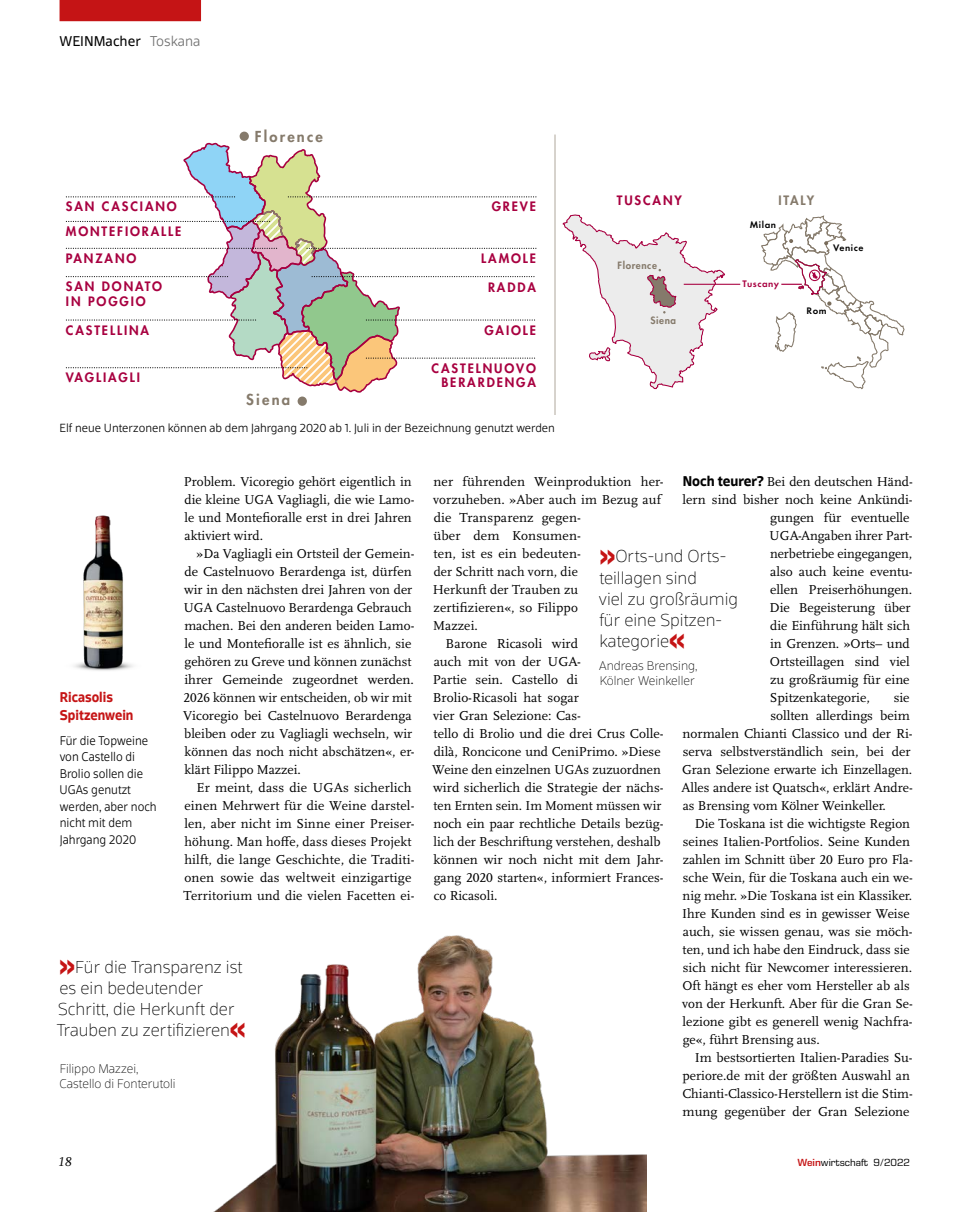
<style>
.page{position:relative;width:957px;height:1212px;background:#fff}
.page>*{position:absolute;margin:0;border:0;box-sizing:border-box;transform-origin:0 0}
.t1{font:100 16.5px/21px "Scuba Pro";color:#000}
.t2{font:800 14.7px "Futura Std";letter-spacing:.15em;color:#857a6b}
.t3{font:13.5px/18px "Scala Pro";color:#000}
.t4{font:700 13.5px/18px "Scuba Pro";color:#c51415;scale:.95 1}
.t5{font:13.5px "Scuba Pro";color:#000}
.t6{font:italic 13.5px "Scala Pro";color:#000}
.t7{font:800 12.6px/14.7px "Futura Std";letter-spacing:.15em;color:#a80040}
.t8{font:800 12.6px "Futura Std";letter-spacing:.13em;color:#857a6b}
.t9{font:300 12px/16.5px "Scuba Pro";color:#000;scale:.95 1}
.t10{font:100 12px/15px "Scuba Pro";color:#000}
.t11{font:300 11.25px "Scuba Pro";color:#000}
.t12{font:10.5px "Eurostile Next LT Pro";color:#000}
.t13{font:600 9.9px "Futura T";letter-spacing:.06em;color:#000}
.t14{font:800 9.9px "Futura Std";letter-spacing:.06em;color:#857a6b}
.t15{font:600 9.9px "Futura T";letter-spacing:.06em;color:#a80040}
.s1{font-weight:300;color:#6e6e6e}
.s2{font-weight:700;font-size:30px;color:#c51415}
.s3{font-family:"Scuba Pro";font-weight:700}
.s4{font-weight:600;color:#c51415}
</style>
<div class="page">
<div style="left:60px;top:0;width:141px;height:21px;background:#c51415"></div>
<img style="left:213px;top:935px;width:433px;height:277px">
<img style="left:74px;top:515px;width:59px;height:156px">
<div style="left:240px;top:132px;width:9px;height:9px;background:#857a6b;border-radius:50%"></div>
<div style="left:298px;top:396px;width:9px;height:10px;background:#857a6b;border-radius:50%"></div>
<svg style="left:562px;top:214px;width:164px;height:176px"></svg>
<svg style="left:66px;top:142px;width:470px;height:251px"></svg>
<hr style="left:554px;top:135px;width:1px;height:279px;background:#b0a79b">
<hr style="left:684px;top:284px;width:56px;height:1px;background:#a80040">
<svg style="left:761px;top:215px;width:144px;height:175px"></svg>
<p class="t5" style="left:59px;top:33px;width:143px">WEINMacher <span class="s1">Toskana</span></p>
<p class="t7" style="left:66px;top:194px;width:117px;line-height:24.6px">SAN CASCIANO<br>MONTEFIORALLE</p>
<p class="t7" style="left:66px;top:251px;width:72px">PANZANO</p>
<p class="t7" style="left:66px;top:279px;width:98px">SAN DONATO<br>IN POGGIO</p>
<p class="t7" style="left:66px;top:323px;width:85px">CASTELLINA</p>
<p class="t7" style="left:66px;top:370px;width:76px">VAGLIAGLI</p>
<p class="t2" style="left:255px;top:127px;width:70px">Florence</p>
<p class="t2" style="left:246px;top:390px;width:46px">Siena</p>
<p class="t7" style="left:492px;top:199px;width:46px">GREVE</p>
<p class="t7" style="left:481px;top:251px;width:56px">LAMOLE</p>
<p class="t7" style="left:488px;top:280px;width:50px">RADDA</p>
<p class="t7" style="left:484px;top:323px;width:53px">GAIOLE</p>
<p class="t7" style="left:431px;top:361px;width:106px;text-align:right">CASTELNUOVO<br>BERARDENGA</p>
<p class="t11" style="left:60px;top:421px;width:497px">Elf neue Unterzonen können ab dem Jahrgang 2020 ab 1. Juli in der Bezeichnung genutzt werden</p>
<p class="t7" style="left:617px;top:193px;width:67px">TUSCANY</p>
<p class="t14" style="left:617px;top:259px;width:41px">Florence</p>
<p class="t14" style="left:650px;top:314px;width:27px">Siena</p>
<p class="t8" style="left:778px;top:192px;width:38px">ITALY</p>
<p class="t13" style="left:750px;top:219px;width:28px">Milan</p>
<p class="t15" style="left:742px;top:277px;width:38px">Tuscany</p>
<p class="t13" style="left:833px;top:242px;width:32px">Venice</p>
<p class="t13" style="left:806px;top:305px;width:22px">Rom</p>
<p class="t4" style="left:60px;top:688px;width:79px">Ricasolis<br>Spitzenwein</p>
<p class="t9" style="left:60px;top:732px;width:104px">Für die Topweine von Castello di<br>Brolio sollen die<br>UGAs genutzt werden, aber noch nicht mit dem<br>Jahrgang 2020</p>
<p class="t3" style="left:184px;top:473px;width:232px">Problem. Vicoregio gehört eigentlich in die kleine UGA Vagliagli, die wie Lamo&shy;le und Montefioralle erst in drei Jahren aktiviert wird.</p>
<p class="t3" style="left:183px;top:545px;width:233px;text-indent:13px">»Da Vagliagli ein Ortsteil der Gemein&shy;de Castelnuovo Berardenga ist, dürfen wir in den nächsten drei Jahren von der UGA Castelnuovo Berardenga Gebrauch machen. Bei den anderen beiden Lamo&shy;le und Montefioralle ist es ähnlich, sie gehören zu Greve und können zunächst ihrer Gemeinde zugeordnet werden.<br>2026 können wir entscheiden, ob wir mit Vicoregio bei Castelnuovo Berardenga bleiben oder zu Vagliagli wechseln, wir können das noch nicht abschätzen«, er&shy;klärt Filippo Mazzei.</p>
<p class="t3" style="left:183px;top:779px;width:232px;text-indent:13px">Er meint, dass die UGAs sicherlich einen Mehrwert für die Weine darstel&shy;len, aber nicht im Sinne einer Preiser&shy;höhung. Man hoffe, dass dieses Projekt hilft, die lange Geschichte, die Traditi&shy;onen sowie das weltweit einzigartige Territorium und die vielen Facetten ei-</p>
<p class="t1" style="left:57px;top:956px;width:191px"><span class="s2">»</span>Für die Transparenz ist es ein bedeutender<br>Schritt, die Herkunft der<br>Trauben zu zertifizieren<span class="s2">«</span></p>
<p class="t10" style="left:59px;top:1061px;width:118px">Filippo Mazzei,<br>Castello di Fonterutoli</p>
<p class="t3" style="left:683px;top:473px;width:231px"><span class="s3">Noch teurer?</span> Bei den deutschen Händ-</p>
<p class="t3" style="left:682px;top:491px;width:232px">lern sind bisher noch keine Ankündi-</p>
<p class="t3" style="left:770px;top:509px;width:141px">gungen für eventuelle</p>
<p class="t3" style="left:769px;top:527px;width:145px">UGA-Angaben ihrer Part-</p>
<p class="t3" style="left:770px;top:545px;width:144px">nerbetriebe eingegangen,</p>
<p class="t3" style="left:770px;top:563px;width:144px">also auch keine eventu-</p>
<p class="t3" style="left:770px;top:581px;width:143px">ellen Preiserhöhungen.</p>
<p class="t3" style="left:769px;top:599px;width:143px">Die Begeisterung über</p>
<p class="t3" style="left:770px;top:617px;width:141px">die Einführung hält sich</p>
<p class="t3" style="left:770px;top:635px;width:141px">in Grenzen. »Orts– und</p>
<p class="t3" style="left:770px;top:653px;width:141px">Ortsteillagen sind viel</p>
<p class="t3" style="left:770px;top:671px;width:141px">zu großräumig für eine</p>
<p class="t3" style="left:770px;top:689px;width:102px">Spitzenkategorie,</p>
<p class="t3" style="left:893px;top:689px;width:17px">sie</p>
<p class="t3" style="left:770px;top:707px;width:141px">sollten allerdings beim</p>
<p class="t3" style="left:682px;top:725px;width:232px">normalen Chianti Classico und der Ri-</p>
<p class="t3" style="left:683px;top:743px;width:229px">serva selbstverständlich sein, bei der</p>
<p class="t3" style="left:682px;top:761px;width:231px">Gran Selezione erwarte ich Einzellagen.</p>
<p class="t3" style="left:681px;top:779px;width:233px">Alles andere ist Quatsch«, erklärt Andre-</p>
<p class="t3" style="left:683px;top:797px;width:205px">as Brensing vom Kölner Weinkeller.</p>
<p class="t3" style="left:695px;top:815px;width:217px">Die Toskana ist die wichtigste Region</p>
<p class="t3" style="left:683px;top:833px;width:229px">seines Italien-Portfolios. Seine Kunden</p>
<p class="t3" style="left:683px;top:851px;width:231px">zahlen im Schnitt über 20 Euro pro Fla-</p>
<p class="t3" style="left:683px;top:869px;width:231px">sche Wein, für die Toskana auch ein we-</p>
<p class="t3" style="left:682px;top:887px;width:231px">nig mehr. »Die Toskana ist ein Klassiker.</p>
<p class="t3" style="left:682px;top:905px;width:229px">Ihre Kunden sind es in gewisser Weise</p>
<p class="t3" style="left:683px;top:923px;width:231px">auch, sie wissen genau, was sie möch-</p>
<p class="t3" style="left:682px;top:941px;width:228px">ten, und ich habe den Eindruck, dass sie</p>
<p class="t3" style="left:683px;top:959px;width:231px">sich nicht für Newcomer interessieren.</p>
<p class="t3" style="left:682px;top:977px;width:229px">Oft hängt es eher vom Hersteller ab als</p>
<p class="t3" style="left:682px;top:995px;width:232px">von der Herkunft. Aber für die Gran Se-</p>
<p class="t3" style="left:682px;top:1013px;width:232px">lezione gibt es generell wenig Nachfra-</p>
<p class="t3" style="left:683px;top:1031px;width:138px">ge«, führt Brensing aus.</p>
<p class="t3" style="left:695px;top:1049px;width:219px">Im bestsortierten Italien-Paradies Su-</p>
<p class="t3" style="left:682px;top:1067px;width:229px">periore.de mit der größten Auswahl an</p>
<p class="t3" style="left:682px;top:1085px;width:232px">Chianti-Classico-Herstellern ist die Stim-</p>
<p class="t3" style="left:682px;top:1103px;width:228px">mung gegenüber der Gran Selezione</p>
<p class="t3" style="left:433px;top:473px;width:232px">ner führenden Weinproduktion her-</p>
<p class="t3" style="left:433px;top:491px;width:229px">vorzuheben. »Aber auch im Bezug auf</p>
<p class="t3" style="left:434px;top:509px;width:149px">die Transparenz gegen-</p>
<p class="t3" style="left:433px;top:527px;width:149px">über dem Konsumen-</p>
<p class="t3" style="left:433px;top:545px;width:149px">ten, ist es ein bedeuten-</p>
<p class="t3" style="left:434px;top:563px;width:146px">der Schritt nach vorn, die</p>
<p class="t3" style="left:433px;top:581px;width:147px">Herkunft der Trauben zu</p>
<p class="t3" style="left:433px;top:599px;width:146px">zertifizieren«, so Filippo</p>
<p class="t3" style="left:433px;top:617px;width:46px">Mazzei.</p>
<p class="t3" style="left:446px;top:635px;width:134px">Barone Ricasoli wird</p>
<p class="t3" style="left:434px;top:653px;width:149px">auch mit von der UGA-</p>
<p class="t3" style="left:433px;top:671px;width:147px">Partie sein. Castello di</p>
<p class="t3" style="left:433px;top:689px;width:147px">Brolio-Ricasoli hat sogar</p>
<p class="t3" style="left:433px;top:707px;width:149px">vier Gran Selezione: Cas-</p>
<p class="t3" style="left:433px;top:725px;width:232px">tello di Brolio und die drei Crus Colle-</p>
<p class="t3" style="left:434px;top:743px;width:228px">dilà, Roncicone und CeniPrimo. »Diese</p>
<p class="t3" style="left:432px;top:761px;width:230px">Weine den einzelnen UGAs zuzuordnen</p>
<p class="t3" style="left:433px;top:779px;width:232px">wird sicherlich die Strategie der nächs-</p>
<p class="t3" style="left:433px;top:797px;width:229px">ten Ernten sein. Im Moment müssen wir</p>
<p class="t3" style="left:433px;top:815px;width:232px">noch ein paar rechtliche Details bezüg-</p>
<p class="t3" style="left:433px;top:833px;width:228px">lich der Beschriftung verstehen, deshalb</p>
<p class="t3" style="left:433px;top:851px;width:232px">können wir noch nicht mit dem Jahr-</p>
<p class="t3" style="left:434px;top:869px;width:231px">gang 2020 starten«, informiert Frances-</p>
<p class="t3" style="left:434px;top:887px;width:65px">co Ricasoli.</p>
<p class="t1" style="left:599px;top:546px;width:141px"><span class="s2">»</span>Orts-und Orts&shy;teillagen sind<br>viel zu großräumig für eine Spitzen&shy;kategorie<span class="s2">«</span></p>
<p class="t10" style="left:599px;top:658px;width:100px">Andreas Brensing,<br>Kölner Weinkeller</p>
<p class="t6" style="left:58px;top:1153px;width:15px">18</p>
<p class="t12" style="left:797px;top:1156px;width:114px"><span class="s4">Wein</span>wirtschaft 9/2022</p>
</div>
